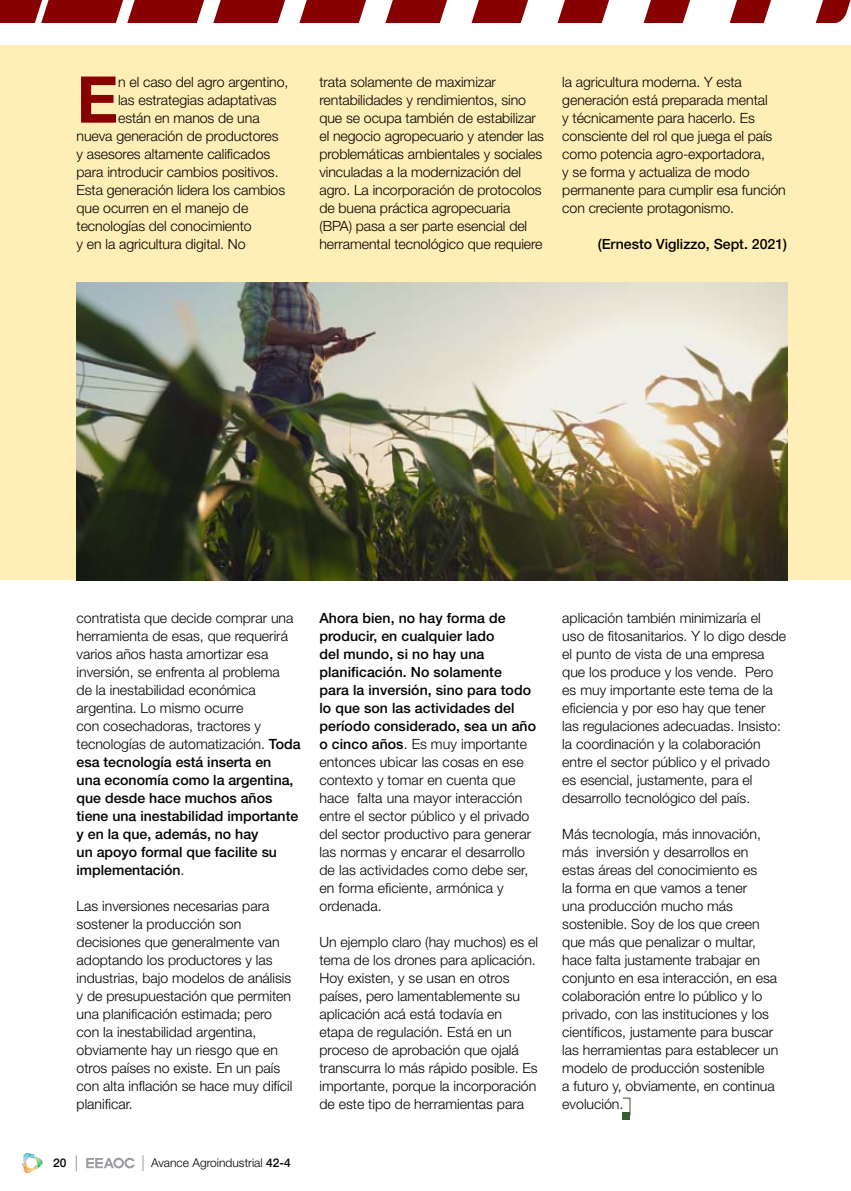
<style>
.page{position:relative;width:851px;height:1191px;background:#fff}
.page>*{position:absolute;margin:0;border:0;box-sizing:border-box;transform-origin:0 0}
.t1{font:700 64.5px "Helvetica Neue LT Std";color:#880102}
.t2{font:300 14.1px/18px "Helvetica Neue LT Std";color:#000}
.t3{font:500 14.1px "Helvetica Neue LT Std";color:#000}
.t4{font:300 12px "Helvetica Neue LT Std";color:#000}
.t5{font:500 12px "Helvetica Neue LT Std";color:#000}
.s1{font-weight:500}
</style>
<div class="page">
<svg style="left:86px;top:1157px;width:49px;height:11px"></svg>
<svg style="left:23px;top:1152px;width:20px;height:21px"></svg>
<svg style="left:143px;top:1155px;width:1px;height:16px"></svg>
<svg style="left:76px;top:1155px;width:1px;height:16px"></svg>
<div style="left:0;top:45px;width:850px;height:535px;background:#ffeeb5"></div>
<svg style="left:213px;top:0;width:72px;height:23px;background:#941b1c"></svg>
<svg style="left:729px;top:0;width:42px;height:23px"></svg>
<svg style="left:299px;top:0;width:67px;height:23px;background:#951d1e"></svg>
<svg style="left:815px;top:0;width:35px;height:23px"></svg>
<svg style="left:0;top:0;width:204px;height:23px;background:#941b1c"></svg>
<svg style="left:385px;top:0;width:62px;height:23px"></svg>
<svg style="left:643px;top:0;width:47px;height:23px"></svg>
<svg style="left:557px;top:0;width:52px;height:23px"></svg>
<svg style="left:471px;top:0;width:57px;height:23px"></svg>
<div style="left:622px;top:1112px;width:8px;height:8px;background:#3c5a35"></div>
<svg style="left:622px;top:1097px;width:8px;height:15px"></svg>
<img style="left:77px;top:282px;width:710px;height:299px">
<h1 class="t1" style="left:77px;top:60px;width:43px">E</h1>
<p class="t2" style="left:118px;top:72px;width:172px">n el caso del agro argentino,</p>
<p class="t2" style="left:118px;top:90px;width:160px">las estrategias adaptativas</p>
<p class="t2" style="left:118px;top:108px;width:143px">están en manos de una</p>
<p class="t2" style="left:77px;top:126px;width:203px">nueva generación de productores</p>
<p class="t2" style="left:77px;top:144px;width:195px">y asesores altamente calificados</p>
<p class="t2" style="left:77px;top:162px;width:203px">para introducir cambios positivos.</p>
<p class="t2" style="left:77px;top:180px;width:210px">Esta generación lidera los cambios</p>
<p class="t2" style="left:77px;top:198px;width:173px">que ocurren en el manejo de</p>
<p class="t2" style="left:77px;top:216px;width:176px">tecnologías del conocimiento</p>
<p class="t2" style="left:77px;top:234px;width:170px">y en la agricultura digital. No</p>
<p class="t2" style="left:319px;top:72px;width:226px">trata solamente de maximizar rentabilidades y rendimientos, sino que se ocupa también de estabilizar el negocio agropecuario y atender las problemáticas ambientales y sociales vinculadas a la modernización del agro. La incorporación de protocolos de buena práctica agropecuaria (BPA) pasa a ser parte esencial del herramental tecnológico que requiere</p>
<p class="t2" style="left:562px;top:72px;width:225px">la agricultura moderna. Y esta generación está preparada mental<br>y técnicamente para hacerlo. Es consciente del rol que juega el país como potencia agro-exportadora,<br>y se forma y actualiza de modo permanente para cumplir esa función con creciente protagonismo.</p>
<p class="t3" style="left:597px;top:235px;width:191px">(Ernesto Viglizzo, Sept. 2021)</p>
<p class="t2" style="left:77px;top:608px;width:225px">contratista que decide comprar una herramienta de esas, que requerirá varios años hasta amortizar esa inversión, se enfrenta al problema<br>de la inestabilidad económica argentina. Lo mismo ocurre<br>con cosechadoras, tractores y tecnologías de automatización. <span class="s1">Toda esa tecnología está inserta en<br>una economía como la argentina, que desde hace muchos años tiene una inestabilidad importante y en la que, además, no hay<br>un apoyo formal que facilite su implementación</span>.</p>
<p class="t2" style="left:77px;top:896px;width:217px">Las inversiones necesarias para sostener la producción son decisiones que generalmente van adoptando los productores y las industrias, bajo modelos de análisis y de presupuestación que permiten una planificación estimada; pero con la inestabilidad argentina, obviamente hay un riesgo que en otros países no existe. En un país con alta inflación se hace muy difícil planificar.</p>
<p class="t5" style="left:53px;top:1156px;width:15px">20</p>
<p class="t4" style="left:151px;top:1155px;width:141px">Avance Agroindustrial <span class="s1">42-4</span></p>
<p class="t2" style="left:319px;top:608px;width:218px"><span class="s1">Ahora bien, no hay forma de producir, en cualquier lado<br>del mundo, si no hay una planificación. No solamente<br>para la inversión, sino para todo lo que son las actividades del período considerado, sea un año o cinco años</span>. Es muy importante entonces ubicar las cosas en ese contexto y tomar en cuenta que hace falta una mayor interacción entre el sector público y el privado del sector productivo para generar las normas y encarar el desarrollo de las actividades como debe ser, en forma eficiente, armónica y ordenada.</p>
<p class="t2" style="left:319px;top:932px;width:220px">Un ejemplo claro (hay muchos) es el tema de los drones para aplicación.<br>Hoy existen, y se usan en otros países, pero lamentablemente su aplicación acá está todavía en etapa de regulación. Está en un proceso de aprobación que ojalá transcurra lo más rápido posible. Es importante, porque la incorporación de este tipo de herramientas para</p>
<p class="t2" style="left:562px;top:608px;width:225px">aplicación también minimizaría el uso de fitosanitarios. Y lo digo desde el punto de vista de una empresa que los produce y los vende. Pero es muy importante este tema de la eficiencia y por eso hay que tener<br>las regulaciones adecuadas. Insisto: la coordinación y la colaboración entre el sector público y el privado es esencial, justamente, para el desarrollo tecnológico del país.</p>
<p class="t2" style="left:562px;top:824px;width:217px">Más tecnología, más innovación, más inversión y desarrollos en estas áreas del conocimiento es<br>la forma en que vamos a tener<br>una producción mucho más sostenible. Soy de los que creen que más que penalizar o multar, hace falta justamente trabajar en conjunto en esa interacción, en esa colaboración entre lo público y lo privado, con las instituciones y los científicos, justamente para buscar las herramientas para establecer un modelo de producción sostenible<br>a futuro y, obviamente, en continua evolución.</p>
</div>
